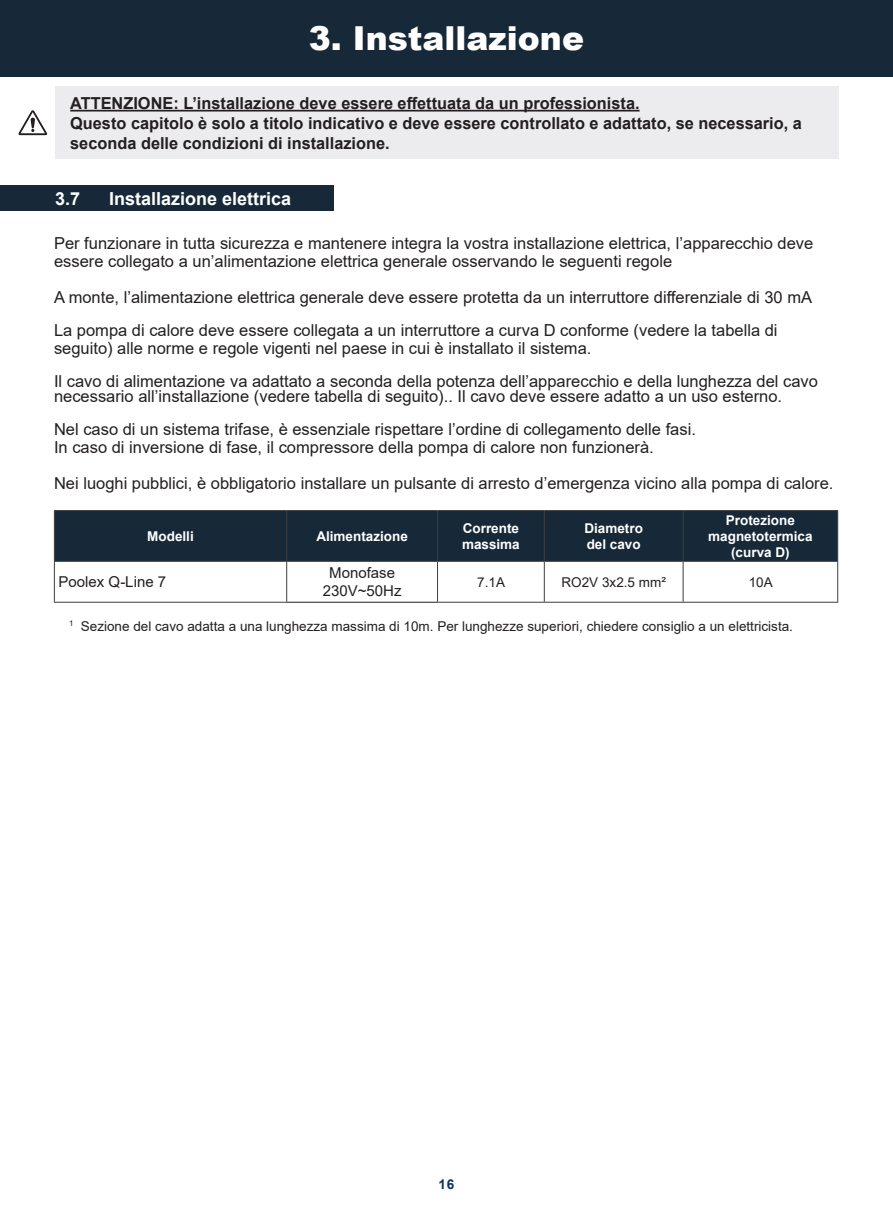
<style>
.page{position:relative;width:893px;height:1212px;background:#fff}
.page>*{position:absolute;margin:0;border:0;box-sizing:border-box;transform-origin:0 0}
.TITRE_Black{font:900 33px "Arial";color:#fff}
.t1{font:700 18px "Arial";color:#fff}
.t2{font:16.5px/18px "Arial";color:#231f20}
.t3{font:700 16.5px/19.8px "Arial";color:#231f20}
.t4{font:15px "Arial";color:#231f20}
.t5{font:13.5px "Arial";color:#231f20}
.Cellule_Entête{font:700 13.5px/16.2px "Arial";color:#fff}
.t6{font:700 13.5px "Arial";color:#0a355e}
</style>
<div class="page">
<div style="left:0;top:0;width:893px;height:77px;background:#172938"></div>
<div style="left:55px;top:511px;width:782px;height:50px;background:#172938"></div>
<hr style="left:287px;top:602px;width:150px;height:1px;background:#231f20">
<hr style="left:54px;top:510px;width:233px;height:1px;background:#3e3e3f">
<hr style="left:54px;top:511px;width:1px;height:50px;background:#3e3e3f">
<hr style="left:287px;top:510px;width:150px;height:1px;background:#3e3e3f">
<hr style="left:286px;top:511px;width:1px;height:50px;background:#3e3e3f">
<hr style="left:437px;top:510px;width:107px;height:1px;background:#3e3e3f">
<hr style="left:437px;top:511px;width:1px;height:50px;background:#3e3e3f">
<hr style="left:544px;top:510px;width:139px;height:1px;background:#3e3e3f">
<hr style="left:544px;top:511px;width:1px;height:50px;background:#3e3e3f">
<hr style="left:683px;top:510px;width:155px;height:1px;background:#3e3e3f">
<hr style="left:683px;top:511px;width:1px;height:50px;background:#3e3e3f">
<hr style="left:837px;top:511px;width:1px;height:50px;background:#3e3e3f">
<hr style="left:54px;top:561px;width:233px;height:1px;background:#3e3e3f">
<hr style="left:54px;top:562px;width:1px;height:40px;background:#3e3e3f">
<hr style="left:54px;top:602px;width:233px;height:1px;background:#3e3e3f">
<hr style="left:437px;top:561px;width:107px;height:1px;background:#3e3e3f">
<hr style="left:544px;top:561px;width:139px;height:1px;background:#3e3e3f">
<hr style="left:544px;top:562px;width:1px;height:40px;background:#3e3e3f">
<hr style="left:683px;top:561px;width:155px;height:1px;background:#3e3e3f">
<hr style="left:683px;top:562px;width:1px;height:40px;background:#3e3e3f">
<hr style="left:837px;top:562px;width:1px;height:40px;background:#3e3e3f">
<hr style="left:437px;top:602px;width:107px;height:1px;background:#3e3e3f">
<hr style="left:544px;top:602px;width:139px;height:1px;background:#3e3e3f">
<hr style="left:683px;top:602px;width:155px;height:1px;background:#3e3e3f">
<hr style="left:437px;top:562px;width:1px;height:40px;background:#3e3e3f">
<hr style="left:287px;top:561px;width:150px;height:1px;background:#3e3e3f">
<hr style="left:286px;top:562px;width:1px;height:40px;background:#3e3e3f">
<div style="left:0;top:186px;width:334px;height:25px;background:#172938"></div>
<div style="left:55px;top:87px;width:784px;height:72px;background:#ececee"></div>
<hr style="left:70px;top:110px;width:570px;height:2px;background:#231f20">
<svg style="left:18px;top:110px;width:29px;height:25px"></svg>
<p class="TITRE_Black" style="left:309px;top:14px;width:277px">3. Installazione</p>
<p class="t3" style="left:70px;top:93px;width:733px">ATTENZIONE: L’installazione deve essere effettuata da un professionista.<br>Questo capitolo è solo a titolo indicativo e deve essere controllato e adattato, se necessario, a seconda delle condizioni di installazione.</p>
<p class="t1" style="left:55px;top:186px;width:27px">3.7</p>
<p class="t1" style="left:109px;top:186px;width:184px">Installazione elettrica</p>
<p class="t2" style="left:54px;top:234px;width:761px">Per funzionare in tutta sicurezza e mantenere integra la vostra installazione elettrica, l’apparecchio deve</p>
<p class="t2" style="left:54px;top:252px;width:620px">essere collegato a un’alimentazione elettrica generale osservando le seguenti regole</p>
<p class="t2" style="left:54px;top:288px;width:760px">A monte, l’alimentazione elettrica generale deve essere protetta da un interruttore differenziale di 30 mA</p>
<p class="t2" style="left:54px;top:321px;width:725px">La pompa di calore deve essere collegata a un interruttore a curva D conforme (vedere la tabella di seguito) alle norme e regole vigenti nel paese in cui è installato il sistema.</p>
<p class="t2" style="left:54px;top:374px;width:765px;line-height:15px">Il cavo di alimentazione va adattato a seconda della potenza dell’apparecchio e della lunghezza del cavo necessario all’installazione (vedere tabella di seguito).. Il cavo deve essere adatto a un uso esterno.</p>
<p class="t2" style="left:54px;top:420px;width:643px">Nel caso di un sistema trifase, è essenziale rispettare l’ordine di collegamento delle fasi.</p>
<p class="t2" style="left:54px;top:438px;width:601px">In caso di inversione di fase, il compressore della pompa di calore non funzionerà.</p>
<p class="t2" style="left:54px;top:474px;width:781px">Nei luoghi pubblici, è obbligatorio installare un pulsante di arresto d’emergenza vicino alla pompa di calore.</p>
<p class="Cellule_Entête" style="left:147px;top:528px;width:48px">Modelli</p>
<p class="Cellule_Entête" style="left:316px;top:528px;width:93px">Alimentazione</p>
<p class="Cellule_Entête" style="left:726px;top:512px;width:71px">Protezione</p>
<p class="Cellule_Entête" style="left:708px;top:528px;width:106px">magnetotermica</p>
<p class="Cellule_Entête" style="left:731px;top:544px;width:60px">(curva D)</p>
<p class="Cellule_Entête" style="left:463px;top:520px;width:58px">Corrente</p>
<p class="Cellule_Entête" style="left:462px;top:536px;width:59px">massima</p>
<p class="Cellule_Entête" style="left:584px;top:520px;width:60px">Diametro del cavo</p>
<p class="t4" style="left:329px;top:563px;width:67px">Monofase</p>
<p class="t4" style="left:323px;top:581px;width:80px">230V~50Hz</p>
<p class="t4" style="left:59px;top:572px;width:109px">Poolex Q-Line 7</p>
<p class="t5" style="left:477px;top:573px;width:30px">7.1A</p>
<p class="t5" style="left:562px;top:573px;width:106px">RO2V 3x2.5 mm²</p>
<p class="t5" style="left:749px;top:573px;width:26px">10A</p>
<p class="t5" style="left:69px;top:617px;width:725px"><sup>1</sup> Sezione del cavo adatta a una lunghezza massima di 10m. Per lunghezze superiori, chiedere consiglio a un elettricista.</p>
<p class="t6" style="left:439px;top:1175px;width:17px">16</p>
</div>
